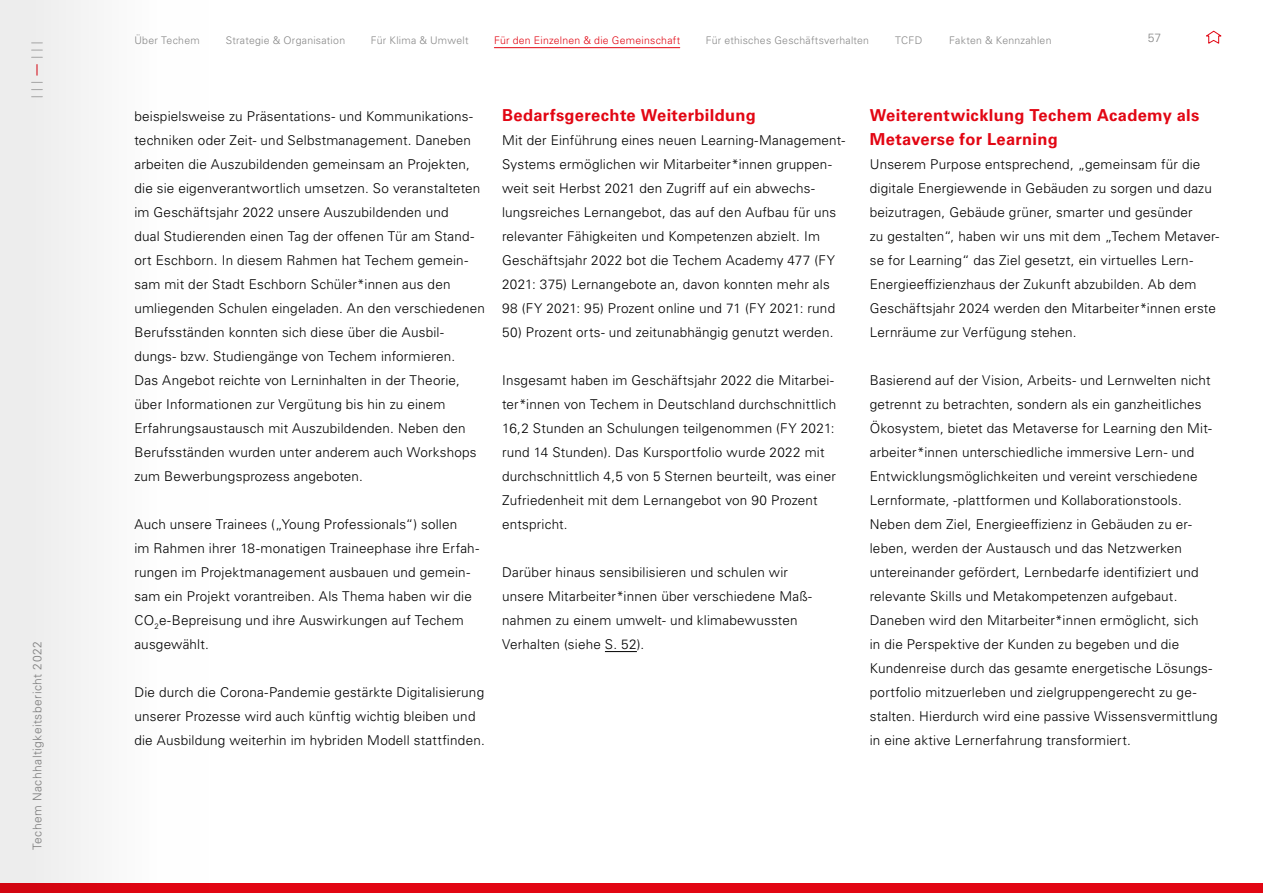
<style>
.page{position:relative;width:1263px;height:893px;background:#fff}
.page>*{position:absolute;margin:0;border:0;box-sizing:border-box;transform-origin:0 0}
.t1{font:700 16.5px/24px "Univers LT Pro 65";letter-spacing:.02em;color:#e20613}
.t2{font:300 13.5px/24px "Univers LT Pro 45";letter-spacing:.015em;color:#000}
.t3{font:300 12px "Univers LT Pro 45";letter-spacing:.04em;color:#878787}
.t4{font:300 10.5px "Univers LT Pro 45";letter-spacing:.025em;color:#878787}
.t5{font:300 10.5px "Univers LT Pro 45";letter-spacing:.025em;color:#e20613}
</style>
<div class="page">
<div style="left:0;top:883px;width:1263px;height:10px;background:#e20613"></div>
<hr style="left:494px;top:47px;width:186px;height:1px;background:#e20613">
<svg style="left:1206px;top:30px;width:16px;height:14px"></svg>
<hr style="left:605px;top:651px;width:32px;height:1px;background:#000">
<div style="left:0;top:1px;width:209px;height:892px;background:#f5f5f5"></div>
<p class="t3" style="left:29px;top:850px;width:211px;rotate:-90deg">Techem Nachhaltigkeitsbericht 2022</p>
<p class="t4" style="left:134px;top:33px;width:67px">Über Techem</p>
<p class="t4" style="left:226px;top:33px;width:121px">Strategie &amp; Organisation</p>
<p class="t4" style="left:371px;top:33px;width:99px">Für Klima &amp; Umwelt</p>
<p class="t5" style="left:494px;top:33px;width:188px">Für den Einzelnen &amp; die Gemeinschaft</p>
<p class="t4" style="left:706px;top:33px;width:165px">Für ethisches Geschäftsverhalten</p>
<p class="t4" style="left:895px;top:33px;width:29px">TCFD</p>
<p class="t4" style="left:949px;top:33px;width:104px">Fakten &amp; Kennzahlen</p>
<p class="t3" style="left:1148px;top:30px;width:15px">57</p>
<p class="t2" style="left:134px;top:103px;width:352px">beispielsweise zu Präsentations- und Kommunikations&shy;techniken oder Zeit- und Selbstmanagement. Daneben arbeiten die Auszubildenden gemeinsam an Projekten, die sie eigenverantwortlich umsetzen. So veranstalteten im Geschäftsjahr 2022 unsere Auszubildenden und<br>dual Studierenden einen Tag der offenen Tür am Stand&shy;ort Eschborn. In diesem Rahmen hat Techem gemein&shy;sam mit der Stadt Eschborn Schüler*innen aus den umliegenden Schulen eingeladen. An den verschiedenen Berufsständen konnten sich diese über die Ausbil&shy;dungs- bzw. Studiengänge von Techem informieren.<br>Das Angebot reichte von Lerninhalten in der Theorie, über Informationen zur Vergütung bis hin zu einem Erfahrungsaustausch mit Auszubildenden. Neben den Berufsständen wurden unter anderem auch Workshops zum Bewerbungsprozess angeboten.</p>
<p class="t2" style="left:134px;top:511px;width:346px">Auch unsere Trainees („Young Professionals“) sollen<br>im Rahmen ihrer 18-monatigen Traineephase ihre Erfah&shy;rungen im Projektmanagement ausbauen und gemein&shy;sam ein Projekt vorantreiben. Als Thema haben wir die CO<sub>2</sub>e-Bepreisung und ihre Auswirkungen auf Techem ausgewählt.</p>
<p class="t2" style="left:134px;top:679px;width:352px">Die durch die Corona-Pandemie gestärkte Digitalisierung unserer Prozesse wird auch künftig wichtig bleiben und die Ausbildung weiterhin im hybriden Modell stattfinden.</p>
<p class="t1" style="left:502px;top:102px;width:255px">Bedarfsgerechte Weiterbildung</p>
<p class="t2" style="left:502px;top:127px;width:345px">Mit der Einführung eines neuen Learning-Management-Systems ermöglichen wir Mitarbeiter*innen gruppen&shy;weit seit Herbst 2021 den Zugriff auf ein abwechs&shy;lungsreiches Lernangebot, das auf den Aufbau für uns relevanter Fähigkeiten und Kompetenzen abzielt. Im Geschäftsjahr 2022 bot die Techem Academy 477 (FY 2021: 375) Lernangebote an, davon konnten mehr als 98 (FY 2021: 95) Prozent online und 71 (FY 2021: rund</p>
<p class="t2" style="left:502px;top:319px;width:333px">50) Prozent orts- und zeitunabhängig genutzt werden.</p>
<p class="t2" style="left:502px;top:367px;width:336px">Insgesamt haben im Geschäftsjahr 2022 die Mitarbei&shy;ter*innen von Techem in Deutschland durchschnittlich 16,2 Stunden an Schulungen teilgenommen (FY 2021: rund 14 Stunden). Das Kursportfolio wurde 2022 mit durchschnittlich 4,5 von 5 Sternen beurteilt, was einer Zufriedenheit mit dem Lernangebot von 90 Prozent entspricht.</p>
<p class="t2" style="left:502px;top:559px;width:311px">Darüber hinaus sensibilisieren und schulen wir unsere Mitarbeiter*innen über verschiedene Maß&shy;nahmen zu einem umwelt- und klimabewussten Verhalten (siehe S. 52).</p>
<p class="t1" style="left:870px;top:102px;width:331px">Weiterentwicklung Techem Academy als<br>Metaverse for Learning</p>
<p class="t2" style="left:870px;top:151px;width:351px">Unserem Purpose entsprechend, „gemeinsam für die digitale Energiewende in Gebäuden zu sorgen und dazu beizutragen, Gebäude grüner, smarter und gesünder<br>zu gestalten“, haben wir uns mit dem „Techem Metaver&shy;se for Learning“ das Ziel gesetzt, ein virtuelles Lern-Energieeffizienzhaus der Zukunft abzubilden. Ab dem Geschäftsjahr 2024 werden den Mitarbeiter*innen erste Lernräume zur Verfügung stehen.</p>
<p class="t2" style="left:870px;top:367px;width:349px">Basierend auf der Vision, Arbeits- und Lernwelten nicht getrennt zu betrachten, sondern als ein ganzheitliches Ökosystem, bietet das Metaverse for Learning den Mit&shy;arbeiter*innen unterschiedliche immersive Lern- und Entwicklungsmöglichkeiten und vereint verschiedene Lernformate, -plattformen und Kollaborationstools.<br>Neben dem Ziel, Energieeffizienz in Gebäuden zu er&shy;leben, werden der Austausch und das Netzwerken untereinander gefördert, Lernbedarfe identifiziert und relevante Skills und Metakompetenzen aufgebaut.<br>Daneben wird den Mitarbeiter*innen ermöglicht, sich<br>in die Perspektive der Kunden zu begeben und die Kundenreise durch das gesamte energetische Lösungs&shy;portfolio mitzuerleben und zielgruppengerecht zu ge&shy;stalten. Hierdurch wird eine passive Wissensvermittlung in eine aktive Lernerfahrung transformiert.</p>
</div>
